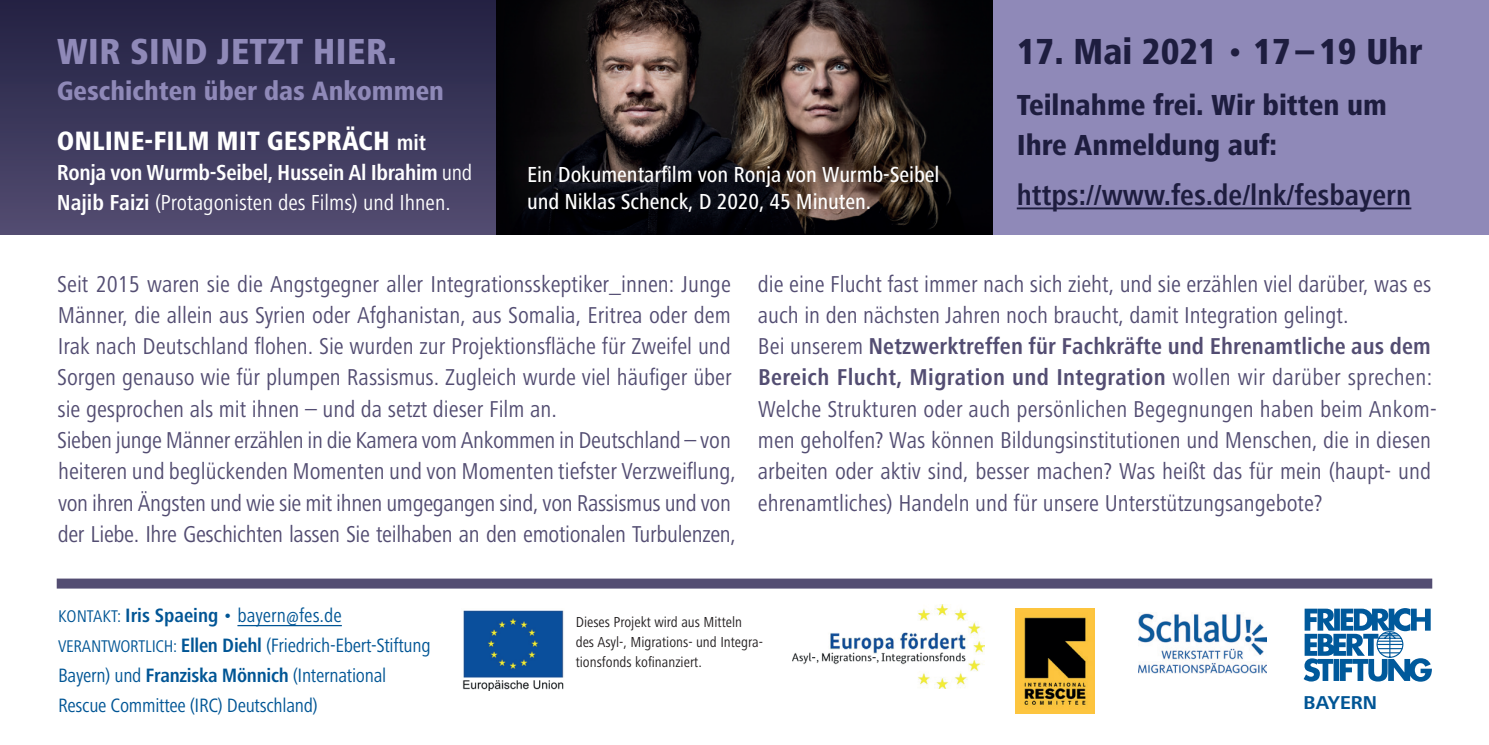
<style>
.page{position:relative;width:1489px;height:745px;background:#fff}
.page>*{position:absolute;margin:0;border:0;box-sizing:border-box;transform-origin:0 0}
.t1{font:800 condensed 37.5px "Frutiger Next LT";color:#1e1d3f}
.t2{font:800 condensed 37.5px "Frutiger Next LT";color:#8f89b8}
.t3{font:800 condensed 30px/40px "Frutiger Next LT";color:#1e1d3f}
.t4{font:700 condensed 30px "Frutiger Next LT";color:#1e1d3f}
.t5{font:800 condensed 27.5px/50px "Frutiger Next LT";color:#8f89b8}
.t6{font:condensed 23.75px/31.2px "Frutiger Next LT";color:#534d72}
.t7{font:700 condensed 22.5px/30px "Frutiger Next LT";letter-spacing:-.015em;color:#fff}
.t8{font:500 condensed 22.5px/27.5px "Frutiger Next LT";letter-spacing:-.005em;color:#fff}
.t9{font:condensed 20px/30px "Frutiger Next LT";letter-spacing:-.015em;color:#005595}
.t10{font:700 19.25px "Frutiger Next LT";color:#005595}
.t11{font:condensed 15px/20px "Frutiger Next LT";color:#231f20}
.s1{color:#fff}
.s2{font-weight:700;font-size:22.5px;color:#fff}
.s3{font-weight:400}
.s4{font-weight:700}
.s5{font-size:17.5px}
</style>
<div class="page">
<div style="left:0;top:0;width:1488px;height:234px;background:#8f89b8"></div>
<div style="left:57px;top:578px;width:1374px;height:10px;background:#534d72"></div>
<hr style="left:237px;top:624px;width:105px;height:1px;background:#005595">
<hr style="left:1016px;top:207px;width:395px;height:2px;background:#1e1d3f">
<div style="left:0;top:0;width:496px;height:234px;background:linear-gradient(to bottom,#222142,#524c71)"></div>
<img style="left:496px;top:0;width:496px;height:234px">
<img style="left:462px;top:610px;width:102px;height:79px">
<img style="left:1138px;top:613px;width:128px;height:59px">
<img style="left:1015px;top:608px;width:79px;height:105px">
<img style="left:792px;top:604px;width:191px;height:84px">
<svg style="left:1303px;top:608px;width:128px;height:73px"></svg>
<h1 class="t2" style="left:57px;top:31px;width:341px">WIR SIND JETZT HIER.</h1>
<p class="t5" style="left:57px;top:65px;width:389px">Geschichten über das Ankommen<br><span class="s1">ONLINE-FILM MIT GESPRÄCH</span> <span class="s2">mit</span></p>
<p class="t7" style="left:57px;top:157px;width:417px">Ronja von Wurmb-Seibel, Hussein Al Ibrahim <span class="s3">und<br></span>Najib Faizi <span class="s3">(Protagonisten des Films) und Ihnen.</span></p>
<p class="t8" style="left:527px;top:160px;width:414px">Ein Dokumentarfilm von Ronja von Wurmb-Seibel und Niklas Schenck, D 2020, 45 Minuten.</p>
<h1 class="t1" style="left:1016px;top:31px;width:407px">17. Mai 2021 <span class="s3">•</span> 17–19 Uhr</h1>
<p class="t3" style="left:1016px;top:84px;width:372px">Teilnahme frei. Wir bitten um<br>Ihre Anmeldung auf:</p>
<p class="t4" style="left:1016px;top:178px;width:396px">https://www.fes.de/lnk/fesbayern</p>
<p class="t6" style="left:57px;top:268px;width:680px">Seit 2015 waren sie die Angstgegner aller Integrationsskeptiker_innen: Junge Männer, die allein aus Syrien oder Afghanistan, aus Somalia, Eritrea oder dem Irak nach Deutschland flohen. Sie wurden zur Projektionsfläche für Zweifel und Sorgen genauso wie für plumpen Rassismus. Zugleich wurde viel häufiger über sie gesprochen als mit ihnen – und da setzt dieser Film an.<br>Sieben junge Männer erzählen in die Kamera vom Ankommen in Deutschland – von heiteren und beglückenden Momenten und von Momenten tiefster Verzweiflung, von ihren Ängsten und wie sie mit ihnen umgegangen sind, von Rassismus und von der Liebe. Ihre Geschichten lassen Sie teilhaben an den emotionalen Turbulenzen,</p>
<p class="t6" style="left:757px;top:268px;width:680px">die eine Flucht fast immer nach sich zieht, und sie erzählen viel darüber, was es auch in den nächsten Jahren noch braucht, damit Integration gelingt.<br>Bei unserem <span class="s4">Netzwerktreffen für Fachkräfte und Ehrenamtliche aus dem Bereich Flucht, Migration und Integration</span> wollen wir darüber sprechen:<br>Welche Strukturen oder auch persönlichen Begegnungen haben beim Ankom&shy;men geholfen? Was können Bildungsinstitutionen und Menschen, die in diesen arbeiten oder aktiv sind, besser machen? Was heißt das für mein (haupt- und ehrenamtliches) Handeln und für unsere Unterstützungsangebote?</p>
<p class="t9" style="left:58px;top:600px;width:374px"><span class="s5">KONTAKT:</span> <span class="s4">Iris Spaeing</span> • bayern@fes.de <span class="s5">VERANTWORTLICH:</span> <span class="s4">Ellen Diehl</span> (Friedrich-Ebert-Stiftung Bayern) und <span class="s4">Franziska Mönnich</span> (International Rescue Committee (IRC) Deutschland)</p>
<p class="t11" style="left:575px;top:612px;width:189px">Dieses Projekt wird aus Mitteln des Asyl-, Migrations- und Integra&shy;tionsfonds kofinanziert.</p>
<p class="t10" style="left:1303px;top:691px;width:75px">BAYERN</p>
</div>
